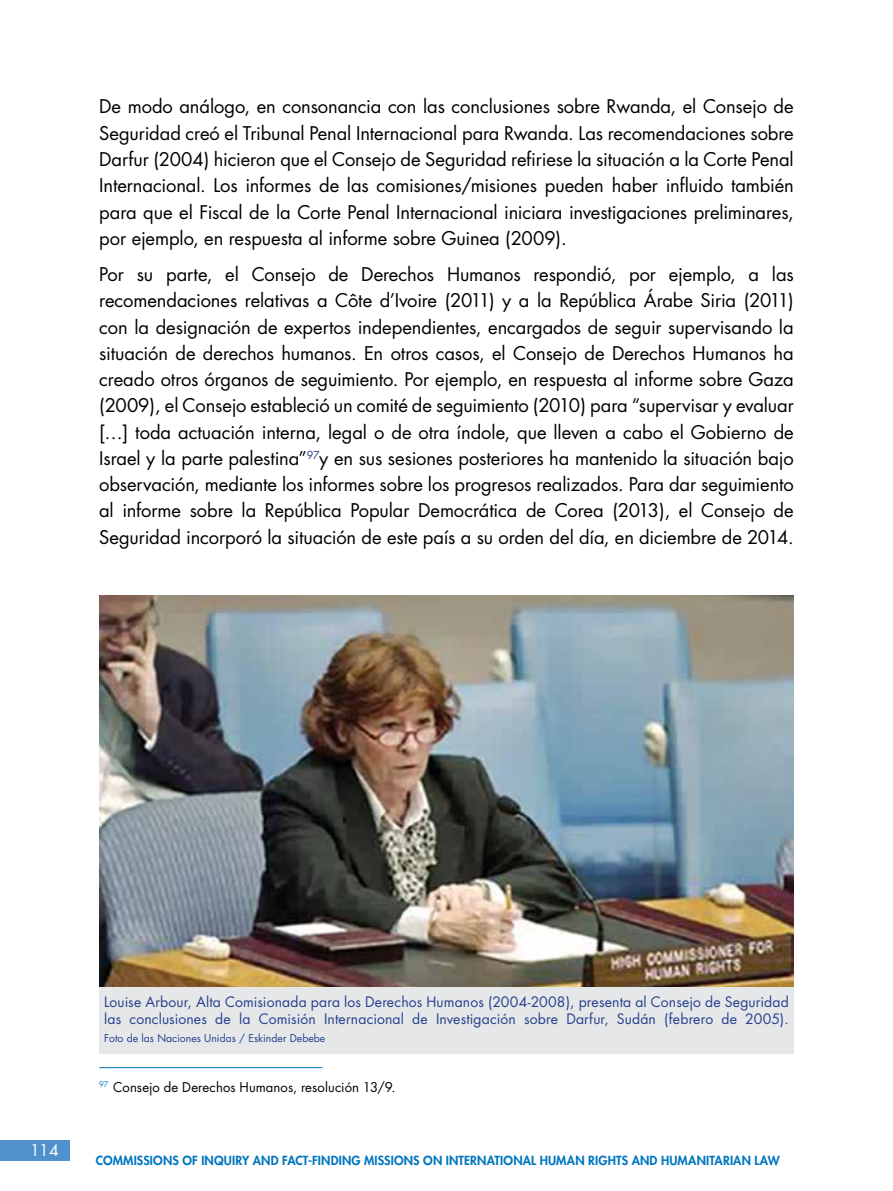
<style>
.page{position:relative;width:893px;height:1191px;background:#fff}
.page>*{position:absolute;margin:0;border:0;box-sizing:border-box;transform-origin:0 0}
.t1{font:18.38px/26.2px "Futura";letter-spacing:-.005em;color:#000;text-align:justify}
.t2{font:15.75px "Futura";color:#fff}
.t3{font:14px/17.5px "Futura";letter-spacing:.01em;color:#25408f}
.t4{font:13.12px "Futura";letter-spacing:.005em;color:#000}
.t5{font:800 12.25px "Futura";letter-spacing:.015em;color:#0076c0}
.t6{font:10.5px "Futura";color:#25408f}
</style>
<div class="page">
<div style="left:0;top:1140px;width:69px;height:21px;background:#5091cd"></div>
<hr style="left:99px;top:1067px;width:223px;height:1px;background:#0076c0">
<div style="left:99px;top:986px;width:695px;height:68px;background:#e6e7e8"></div>
<img style="left:99px;top:595px;width:695px;height:391px">
<p class="t1" style="left:99px;top:94px;width:696px">De modo análogo, en consonancia con las conclusiones sobre Rwanda, el Consejo de Seguridad creó el Tribunal Penal Internacional para Rwanda. Las recomendaciones sobre Darfur (2004) hicieron que el Consejo de Seguridad refiriese la situación a la Corte Penal I nternacional. Los informes de las comisiones/misiones pueden haber influido también para que el Fiscal de la Corte Penal I nternacional iniciara investigaciones preliminares, por ejemplo, en respuesta al informe sobre Guinea (2009).</p>
<p class="t1" style="left:99px;top:261px;width:696px">Por su parte, el Consejo de Derechos Humanos respondió, por ejemplo, a las recomendaciones relativas a Côte d’Ivoire (2011) y a la República Árabe Siria (2011) con la designación de expertos independientes, encargados de seguir supervisando la situación de derechos humanos. En otros casos, el Consejo de Derechos Humanos ha creado otros órganos de seguimiento. Por ejemplo, en respuesta al informe sobre Gaza (2009), el Consejo estableció un comité de seguimiento (2010) para “supervisar y evaluar […] toda actuación interna, legal o de otra índole, que lleven a cabo el Gobierno de Israel y la parte palestina”<sup>97</sup>y en sus sesiones posteriores ha mantenido la situación bajo observación, mediante los informes sobre los progresos realizados. Para dar seguimiento al informe sobre la República Popular Democrática de Corea (2013), el Consejo de Seguridad incorporó la situación de este país a su orden del día, en diciembre de 2014.</p>
<p class="t2" style="left:30px;top:1140px;width:30px">114</p>
<p class="t3" style="left:104px;top:993px;width:686px">Louise Arbour, Alta Comisionada para los Derechos Humanos (2004-2008), presenta al Consejo de Seguridad las conclusiones de la Comisión I nternacional de I nvestigación sobre Darfur, Sudán (febrero de 2005).</p>
<p class="t6" style="left:104px;top:1031px;width:223px">Foto de las Naciones Unidas / Eskinder Debebe</p>
<p class="t4" style="left:99px;top:1078px;width:298px"><sup>97</sup> Consejo de Derechos Humanos, resolución 13/9.</p>
<p class="t5" style="left:96px;top:1153px;width:685px">COMMISSIONS OF INQUIRY AND FACT-FINDING MISSIONS ON INTERNATIONAL HUMAN RIGHTS AND HUMANITARIAN LAW</p>
</div>
